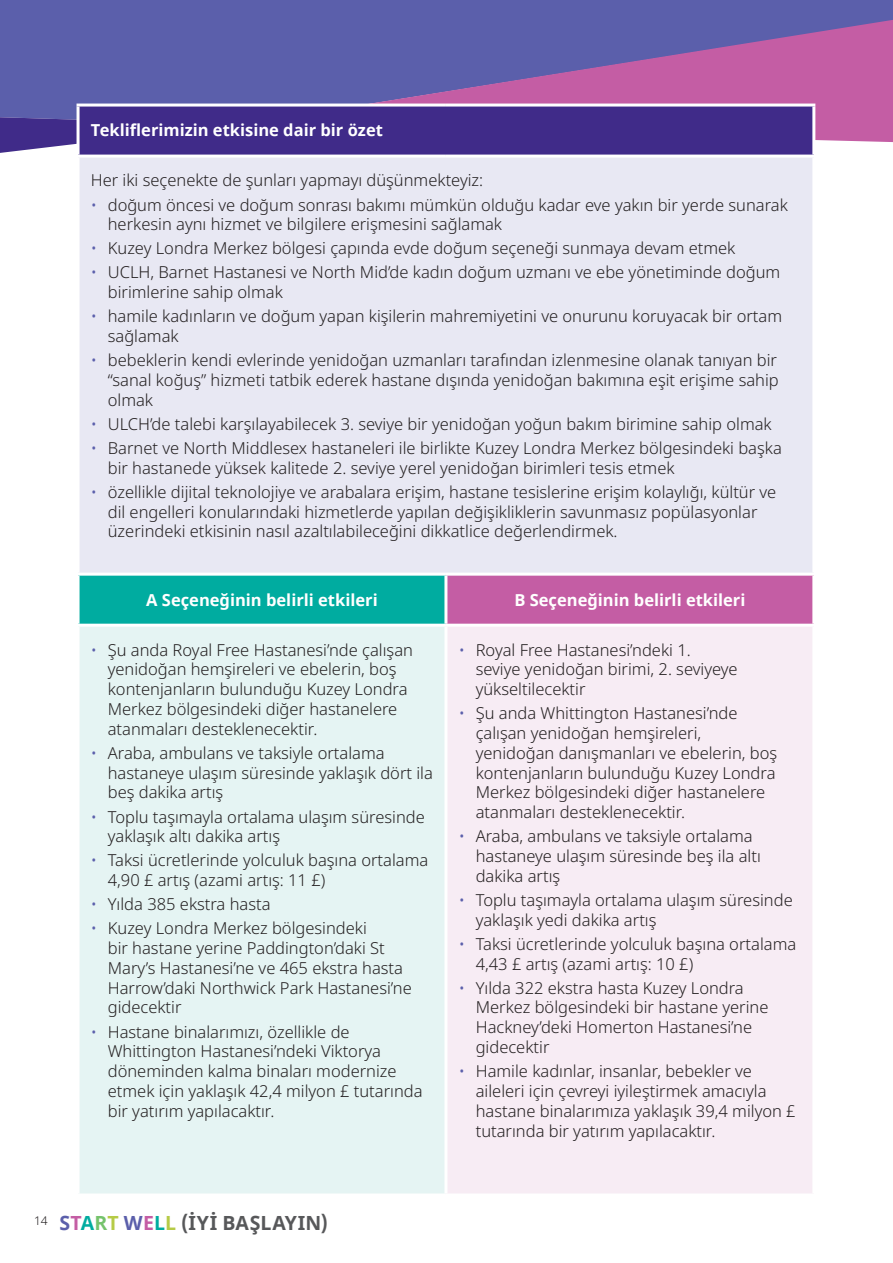
<style>
.page{position:relative;width:893px;height:1263px;background:#fff}
.page>*{position:absolute;margin:0;border:0;box-sizing:border-box;transform-origin:0 0}
.t1{font:700 19.5px "Noto Sans";letter-spacing:.01em;color:#57585a}
.Bulleted_copy{font:300 16.5px/19.8px "Noto Sans";color:#231f20}
.Body_copy__8{font:700 16.5px "Noto Sans";color:#fff}
.Body_copy__2{font:300 16.5px "Noto Sans";color:#231f20}
.s1{color:#5b5fab}
.s2{color:#c45da4}
.s3{color:#00aca0}
.s4{color:#75c36c}
.s5{color:#b6cb46}
</style>
<div class="page">
<div style="left:0;top:0;width:893px;height:117px;background:#5b5fab"></div>
<svg style="left:238px;top:20px;width:655px;height:122px;background:#885fa8"></svg>
<svg style="left:0;top:117px;width:77px;height:36px;background:#5b4a9a"></svg>
<div style="left:78px;top:105px;width:736px;height:51px;background:#402b89"></div>
<div style="left:78px;top:156px;width:736px;height:418px;background:#e8e8f3"></div>
<div style="left:78px;top:574px;width:368px;height:51px;background:#00aca0"></div>
<div style="left:446px;top:574px;width:368px;height:51px;background:#c45da4"></div>
<div style="left:78px;top:625px;width:368px;height:570px;background:#e5f4f3"></div>
<div style="left:446px;top:625px;width:368px;height:570px;background:#f7ecf4"></div>
<hr style="left:77px;top:104px;width:369px;height:3px;background:#fff">
<hr style="left:77px;top:107px;width:3px;height:48px;background:#fff">
<hr style="left:446px;top:104px;width:369px;height:3px;background:#fff">
<hr style="left:812px;top:107px;width:3px;height:48px;background:#fff">
<hr style="left:77px;top:155px;width:369px;height:3px;background:#fff">
<hr style="left:77px;top:158px;width:3px;height:415px;background:#fff">
<hr style="left:446px;top:155px;width:369px;height:3px;background:#fff">
<hr style="left:812px;top:158px;width:3px;height:415px;background:#fff">
<hr style="left:77px;top:573px;width:369px;height:3px;background:#fff">
<hr style="left:77px;top:576px;width:3px;height:48px;background:#fff">
<hr style="left:446px;top:573px;width:369px;height:3px;background:#fff">
<hr style="left:444px;top:576px;width:3px;height:48px;background:#fff">
<hr style="left:812px;top:576px;width:3px;height:48px;background:#fff">
<hr style="left:77px;top:624px;width:369px;height:3px;background:#fff">
<hr style="left:77px;top:627px;width:3px;height:566px;background:#fff">
<hr style="left:446px;top:624px;width:369px;height:3px;background:#fff">
<hr style="left:444px;top:627px;width:3px;height:566px;background:#fff">
<hr style="left:812px;top:627px;width:3px;height:566px;background:#fff">
<hr style="left:77px;top:1193px;width:369px;height:3px;background:#fff">
<hr style="left:446px;top:1193px;width:369px;height:3px;background:#fff">
<p class="Body_copy__8" style="left:91px;top:119px;width:294px">Tekliflerimizin etkisine dair bir özet</p>
<p class="Body_copy__2" style="left:91px;top:169px;width:394px">Her iki seçenekte de şunları yapmayı düşünmekteyiz:</p>
<p class="Bulleted_copy" style="left:108px;top:195px;width:682px;text-indent:-17px"><span class="s1">•</span> doğum öncesi ve doğum sonrası bakımı mümkün olduğu kadar eve yakın bir yerde sunarak herkesin aynı hizmet ve bilgilere erişmesini sağlamak</p>
<p class="Bulleted_copy" style="left:91px;top:239px;width:646px"><span class="s1">•</span> Kuzey Londra Merkez bölgesi çapında evde doğum seçeneği sunmaya devam etmek</p>
<p class="Bulleted_copy" style="left:108px;top:263px;width:674px;text-indent:-17px"><span class="s1">•</span> UCLH, Barnet Hastanesi ve North Mid’de kadın doğum uzmanı ve ebe yönetiminde doğum birimlerine sahip olmak</p>
<p class="Bulleted_copy" style="left:108px;top:307px;width:676px;text-indent:-17px"><span class="s1">•</span> hamile kadınların ve doğum yapan kişilerin mahremiyetini ve onurunu koruyacak bir ortam sağlamak</p>
<p class="Bulleted_copy" style="left:108px;top:351px;width:672px;text-align:justify;text-indent:-17px"><span class="s1">•</span> bebeklerin kendi evlerinde yenidoğan uzmanları tarafından izlenmesine olanak tanıyan bir “sanal koğuş” hizmeti tatbik ederek hastane dışında yenidoğan bakımına eşit erişime sahip olmak</p>
<p class="Bulleted_copy" style="left:91px;top:414px;width:682px"><span class="s1">•</span> ULCH’de talebi karşılayabilecek 3. seviye bir yenidoğan yoğun bakım birimine sahip olmak</p>
<p class="Bulleted_copy" style="left:108px;top:438px;width:675px;text-indent:-17px"><span class="s1">•</span> Barnet ve North Middlesex hastaneleri ile birlikte Kuzey Londra Merkez bölgesindeki başka bir hastanede yüksek kalitede 2. seviye yerel yenidoğan birimleri tesis etmek</p>
<p class="Bulleted_copy" style="left:108px;top:482px;width:670px;text-indent:-17px"><span class="s1">•</span> özellikle dijital teknolojiye ve arabalara erişim, hastane tesislerine erişim kolaylığı, kültür ve dil engelleri konularındaki hizmetlerde yapılan değişikliklerin savunmasız popülasyonlar üzerindeki etkisinin nasıl azaltılabileceğini dikkatlice değerlendirmek.</p>
<p class="Body_copy__8" style="left:146px;top:588px;width:233px">A Seçeneğinin belirli etkileri</p>
<p class="Body_copy__8" style="left:514px;top:588px;width:233px">B Seçeneğinin belirli etkileri</p>
<p class="Bulleted_copy" style="left:108px;top:640px;width:307px;text-indent:-17px"><span class="s1">•</span> Şu anda Royal Free Hastanesi’nde çalışan yenidoğan hemşireleri ve ebelerin, boş kontenjanların bulunduğu Kuzey Londra Merkez bölgesindeki diğer hastanelere atanmaları desteklenecektir.</p>
<p class="Bulleted_copy" style="left:108px;top:743px;width:327px;text-indent:-17px"><span class="s1">•</span> Araba, ambulans ve taksiyle ortalama hastaneye ulaşım süresinde yaklaşık dört ila beş dakika artış</p>
<p class="Bulleted_copy" style="left:108px;top:807px;width:319px;text-indent:-17px"><span class="s1">•</span> Toplu taşımayla ortalama ulaşım süresinde yaklaşık altı dakika artış</p>
<p class="Bulleted_copy" style="left:108px;top:851px;width:322px;text-indent:-17px"><span class="s1">•</span> Taksi ücretlerinde yolculuk başına ortalama<br>4,90 £ artış (azami artış: 11 £)</p>
<p class="Bulleted_copy" style="left:91px;top:895px;width:181px"><span class="s1">•</span> Yılda 385 ekstra hasta</p>
<p class="Bulleted_copy" style="left:108px;top:919px;width:306px;text-indent:-17px"><span class="s1">•</span> Kuzey Londra Merkez bölgesindeki<br>bir hastane yerine Paddington’daki St Mary’s Hastanesi’ne ve 465 ekstra hasta Harrow’daki Northwick Park Hastanesi’ne gidecektir</p>
<p class="Bulleted_copy" style="left:108px;top:1022px;width:316px;text-indent:-17px"><span class="s1">•</span> Hastane binalarımızı, özellikle de Whittington Hastanesi’ndeki Viktorya döneminden kalma binaları modernize etmek için yaklaşık 42,4 milyon £ tutarında bir yatırım yapılacaktır.</p>
<p class="Bulleted_copy" style="left:476px;top:640px;width:263px;text-indent:-17px"><span class="s1">•</span> Royal Free Hastanesi’ndeki 1. seviye yenidoğan birimi, 2. seviyeye yükseltilecektir</p>
<p class="Bulleted_copy" style="left:476px;top:704px;width:303px;text-indent:-17px"><span class="s1">•</span> Şu anda Whittington Hastanesi’nde çalışan yenidoğan hemşireleri, yenidoğan danışmanları ve ebelerin, boş kontenjanların bulunduğu Kuzey Londra Merkez bölgesindeki diğer hastanelere atanmaları desteklenecektir.</p>
<p class="Bulleted_copy" style="left:476px;top:827px;width:287px;text-indent:-17px"><span class="s1">•</span> Araba, ambulans ve taksiyle ortalama hastaneye ulaşım süresinde beş ila altı dakika artış</p>
<p class="Bulleted_copy" style="left:476px;top:890px;width:319px;text-indent:-17px"><span class="s1">•</span> Toplu taşımayla ortalama ulaşım süresinde yaklaşık yedi dakika artış</p>
<p class="Bulleted_copy" style="left:476px;top:934px;width:322px;text-indent:-17px"><span class="s1">•</span> Taksi ücretlerinde yolculuk başına ortalama<br>4,43 £ artış (azami artış: 10 £)</p>
<p class="Bulleted_copy" style="left:476px;top:978px;width:294px;text-indent:-17px"><span class="s1">•</span> Yılda 322 ekstra hasta Kuzey Londra<br>Merkez bölgesindeki bir hastane yerine<br>Hackney’deki Homerton Hastanesi’ne gidecektir</p>
<p class="Bulleted_copy" style="left:476px;top:1062px;width:321px;text-indent:-17px"><span class="s1">•</span> Hamile kadınlar, insanlar, bebekler ve aileleri için çevreyi iyileştirmek amacıyla hastane binalarımıza yaklaşık 39,4 milyon £ tutarında bir yatırım yapılacaktır.</p>
<p class="t1" style="left:34px;top:1209px;width:295px"><sup>14</sup> <span class="s1">S</span><span class="s2">T</span><span class="s3">A</span><span class="s4">R</span><span class="s5">T</span> <span class="s1">W</span><span class="s2">E</span><span class="s3">L</span><span class="s5">L</span> (İYİ BAŞLAYIN)</p>
</div>
